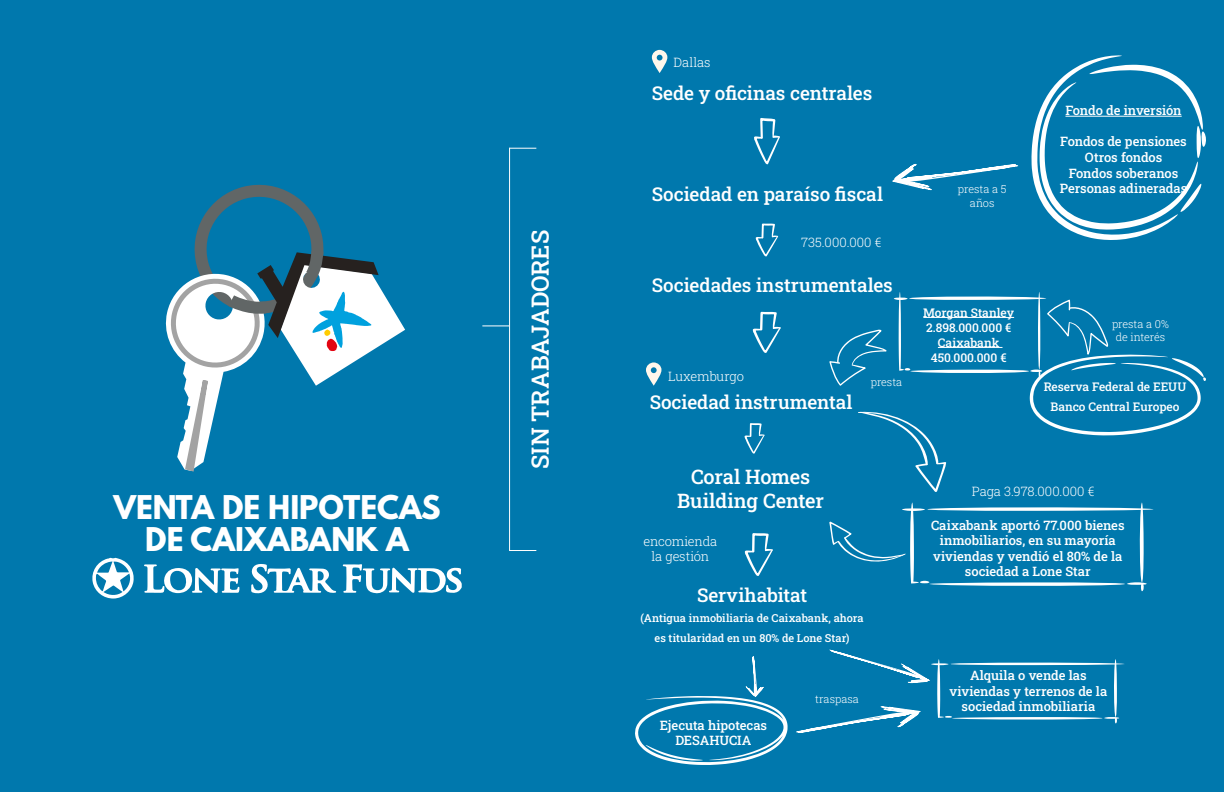
<style>
.page{position:relative;width:1224px;height:792px;background:#0078ad}
.page>*{position:absolute;margin:0;border:0;box-sizing:border-box;transform-origin:0 0}
.t1{font:700 29px/32px "League Spartan";color:#fff;text-align:center}
.t2{font:500 24px "Roboto Slab";letter-spacing:-.005em;color:#fff}
.t3{font:500 20px/24px "Roboto Slab";letter-spacing:-.01em;color:#fff;text-align:center}
.t4{font:500 19px "Roboto Slab";letter-spacing:-.005em;color:#fff}
.t5{font:500 13px/15.6px "Roboto Slab";letter-spacing:-.005em;color:#fff;text-align:center}
.t6{font:300 13px/15.6px "Roboto Slab";letter-spacing:-.01em;color:#fff;text-align:center}
.t7{font:500 12px/15px "Roboto Slab";letter-spacing:-.005em;color:#fff;text-align:center}
.t8{font:500 11px/20px "Roboto Slab";letter-spacing:.005em;color:#fff;text-align:center}
.t9{font:300 11px/13.2px "Roboto Slab";letter-spacing:-.005em;color:#fff;text-align:center}
</style>
<div class="page">
<svg style="left:652px;top:50px;width:15px;height:23px"></svg>
<svg style="left:646px;top:362px;width:15px;height:24px"></svg>
<svg style="left:753px;top:312px;width:28px;height:41px"></svg>
<svg style="left:756px;top:223px;width:22px;height:34px"></svg>
<svg style="left:754px;top:118px;width:26px;height:46px"></svg>
<svg style="left:745px;top:423px;width:20px;height:31px"></svg>
<svg style="left:745px;top:533px;width:28px;height:43px"></svg>
<svg style="left:1031px;top:55px;width:175px;height:185px"></svg>
<svg style="left:892px;top:164px;width:126px;height:26px"></svg>
<svg style="left:829px;top:502px;width:325px;height:90px"></svg>
<svg style="left:635px;top:656px;width:153px;height:109px"></svg>
<svg style="left:796px;top:649px;width:328px;height:84px"></svg>
<svg style="left:829px;top:292px;width:377px;height:200px"></svg>
<svg style="left:510px;top:148px;width:26px;height:1px"></svg>
<hr style="left:509px;top:148px;width:1px;height:403px;background:#fff">
<svg style="left:510px;top:550px;width:26px;height:1px"></svg>
<svg style="left:482px;top:325px;width:27px;height:1px"></svg>
<svg style="left:165px;top:184px;width:240px;height:288px"></svg>
<svg style="left:92px;top:558px;width:42px;height:41px"></svg>
<svg style="left:251px;top:564px;width:85px;height:29px"></svg>
<svg style="left:343px;top:564px;width:119px;height:30px"></svg>
<svg style="left:144px;top:564px;width:96px;height:29px"></svg>
<h1 class="t1" style="left:113px;top:491px;width:329px">VENTA DE HIPOTECAS<br>DE CAIXABANK A</h1>
<h2 class="t2" style="left:524px;top:469px;width:240px;rotate:-90deg">SIN TRABAJADORES</h2>
<p class="t6" style="left:674px;top:54px;width:39px">Dallas</p>
<h3 class="t4" style="left:652px;top:80px;width:222px">Sede y oficinas centrales</h3>
<h3 class="t4" style="left:652px;top:181px;width:233px">Sociedad en paraíso fiscal</h3>
<p class="t6" style="left:801px;top:234px;width:82px">735.000.000 €</p>
<h3 class="t4" style="left:652px;top:272px;width:242px">Sociedades instrumentales</h3>
<p class="t6" style="left:668px;top:368px;width:77px">Luxemburgo</p>
<h3 class="t4" style="left:650px;top:389px;width:204px">Sociedad instrumental</h3>
<p class="t9" style="left:871px;top:375px;width:33px">presta</p>
<p class="t5" style="left:1065px;top:102px;width:118px">Fondo de inversión</p>
<p class="t5" style="left:1060px;top:134px;width:128px">Fondos de pensiones<br>Otros fondos<br>Fondos soberanos</p>
<p class="t9" style="left:958px;top:183px;width:50px">presta a 5</p>
<p class="t5" style="left:1060px;top:180px;width:129px">Personas adineradas</p>
<p class="t9" style="left:970px;top:196px;width:26px">años</p>
<p class="t7" style="left:923px;top:304px;width:92px">Morgan Stanley<br>2.898.000.000 €<br>Caixabank<br>450.000.000 €</p>
<p class="t9" style="left:1112px;top:317px;width:58px">presta a 0% de interés</p>
<p class="t7" style="left:1044px;top:376px;width:144px;line-height:20px">Reserva Federal de EEUU<br>Banco Central Europeo</p>
<h3 class="t3" style="left:677px;top:465px;width:148px">Coral Homes<br>Building Center</h3>
<p class="t6" style="left:643px;top:533px;width:76px">encomienda la gestión</p>
<h3 class="t4" style="left:697px;top:582px;width:112px">Servihabitat</h3>
<p class="t8" style="left:641px;top:608px;width:225px">(Antigua inmobiliaria de Caixabank, ahora es titularidad en un 80% de Lone Star)</p>
<p class="t5" style="left:660px;top:717px;width:109px">Ejecuta hipotecas<br>DESAHUCIA</p>
<p class="t9" style="left:815px;top:692px;width:45px">traspasa</p>
<p class="t6" style="left:972px;top:483px;width:124px">Paga 3.978.000.000 €</p>
<p class="t5" style="left:931px;top:517px;width:195px">Caixabank aportó 77.000 bienes inmobiliarios, en su mayoría viviendas y vendió el 80% de la sociedad a Lone Star</p>
<p class="t5" style="left:950px;top:667px;width:159px">Alquila o vende las viviendas y terrenos de la sociedad inmobiliaria</p>
</div>
